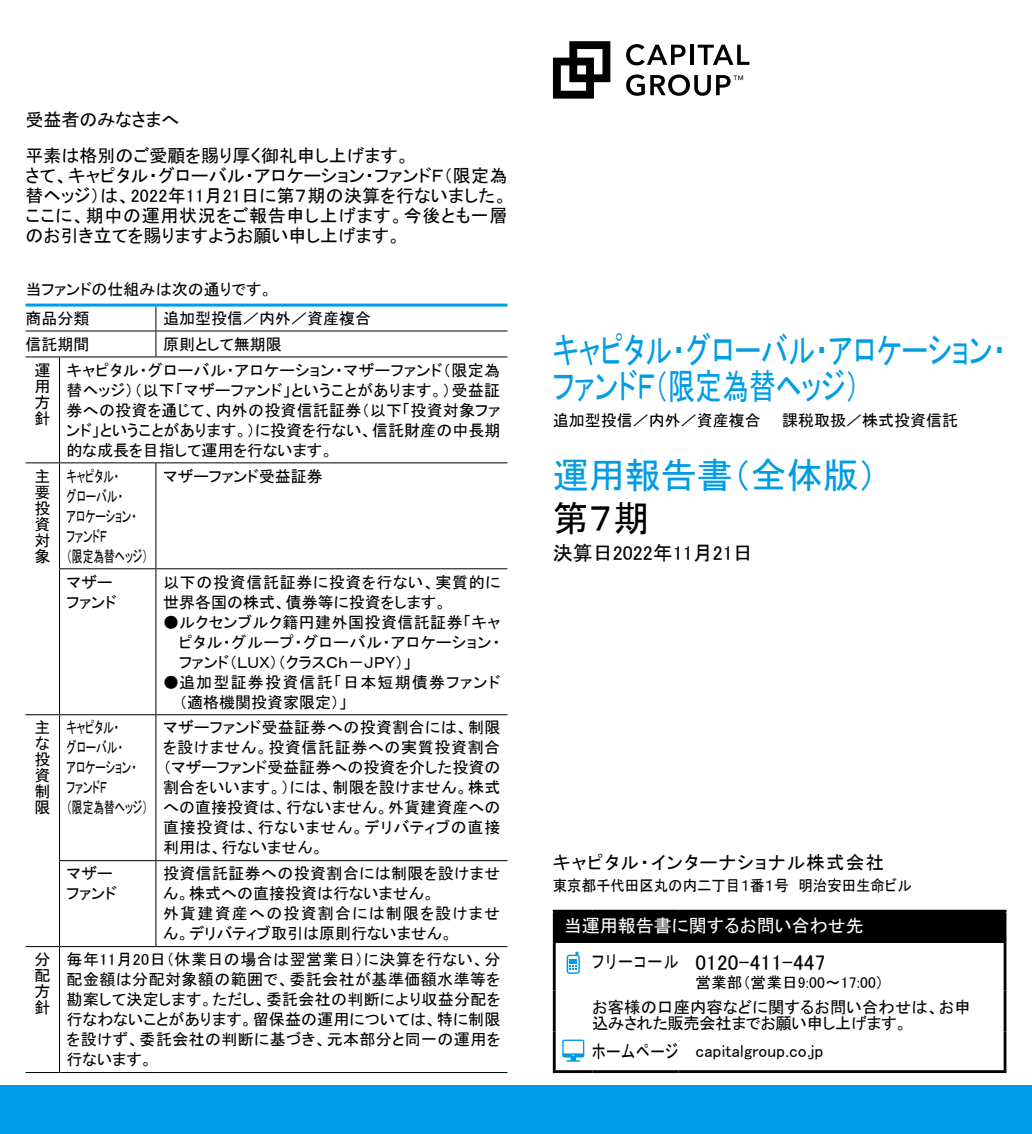
<style>
.page{position:relative;width:1032px;height:1134px;background:#fff}
.page>*{position:absolute;margin:0;border:0;box-sizing:border-box;transform-origin:0 0}
.t1{font:36px/36px "MS P Gothic";color:#009ce5;scale:.75 1}
.t2{font:36px "MS P Gothic";color:#009ce5}
.t3{font:36px "MS P Gothic";color:#000}
.t4{font:21.2px "MS P Gothic";letter-spacing:.01em;color:#000}
.t5{font:20px "MS P Gothic";color:#000}
.t6{font:18.4px "MS P Gothic";letter-spacing:.07em;color:#000}
.t7{font:18.4px "MS P Gothic";letter-spacing:.07em;color:#000;scale:.8 1}
.t8{font:18.4px "MS P Gothic";letter-spacing:.07em;color:#000;scale:.78 1}
.t9{font:18px/20px "MS P Gothic";color:#000}
.t10{font:18px "MS P Gothic";color:#fff}
.t11{font:17.4px "MS P Gothic";letter-spacing:.01em;color:#000}
.t12{font:16.2px/16.2px "MS P Gothic";letter-spacing:.01em;color:#000}
.t13{font:16px/20px "MS P Gothic";color:#000;text-align:justify}
.t14{font:16px/20px "MS P Gothic";letter-spacing:.02em;color:#000}
.t15{font:16px/20px "MS P Gothic";color:#000;scale:.67 1}
.t16{font:16px "MS P Gothic";letter-spacing:.03em;color:#000}
.t17{font:16px/20px "MS P Gothic";letter-spacing:.04em;color:#000}
.t18{font:16px/20px "MS P Gothic";letter-spacing:.075em;color:#000}
.t19{font:15.6px "MS P Gothic";color:#000;scale:.92 1}
.t20{font:15.6px "MS P Gothic";color:#000}
</style>
<div class="page">
<div style="left:0;top:1086px;width:1032px;height:48px;background:#009ce5"></div>
<hr style="left:26px;top:330px;width:34px;height:1px;background:#000">
<hr style="left:60px;top:330px;width:96px;height:1px;background:#000">
<hr style="left:156px;top:330px;width:351px;height:1px;background:#000">
<svg style="left:155px;top:307px;width:1px;height:49px"></svg>
<hr style="left:26px;top:356px;width:34px;height:1px;background:#000">
<hr style="left:60px;top:356px;width:96px;height:1px;background:#000">
<hr style="left:59px;top:357px;width:1px;height:105px;background:#000">
<hr style="left:156px;top:356px;width:351px;height:1px;background:#000">
<hr style="left:26px;top:462px;width:34px;height:1px;background:#000">
<hr style="left:60px;top:462px;width:96px;height:1px;background:#000">
<hr style="left:59px;top:463px;width:1px;height:105px;background:#000">
<hr style="left:156px;top:462px;width:351px;height:1px;background:#000">
<hr style="left:155px;top:463px;width:1px;height:105px;background:#000">
<hr style="left:59px;top:568px;width:97px;height:1px;background:#000">
<hr style="left:59px;top:569px;width:1px;height:145px;background:#000">
<hr style="left:156px;top:568px;width:351px;height:1px;background:#000">
<hr style="left:155px;top:569px;width:1px;height:145px;background:#000">
<hr style="left:26px;top:714px;width:34px;height:1px;background:#000">
<hr style="left:60px;top:714px;width:96px;height:1px;background:#000">
<hr style="left:59px;top:715px;width:1px;height:145px;background:#000">
<hr style="left:156px;top:714px;width:351px;height:1px;background:#000">
<hr style="left:155px;top:715px;width:1px;height:145px;background:#000">
<hr style="left:59px;top:860px;width:97px;height:1px;background:#000">
<hr style="left:59px;top:861px;width:1px;height:85px;background:#000">
<hr style="left:156px;top:860px;width:351px;height:1px;background:#000">
<hr style="left:155px;top:861px;width:1px;height:85px;background:#000">
<hr style="left:26px;top:946px;width:34px;height:1px;background:#000">
<hr style="left:60px;top:946px;width:96px;height:1px;background:#000">
<hr style="left:59px;top:947px;width:1px;height:125px;background:#000">
<hr style="left:156px;top:946px;width:351px;height:1px;background:#000">
<hr style="left:26px;top:1072px;width:34px;height:1px;background:#000">
<hr style="left:60px;top:1072px;width:96px;height:1px;background:#000">
<hr style="left:156px;top:1072px;width:351px;height:1px;background:#000">
<hr style="left:26px;top:304px;width:34px;height:3px;background:#009ce5">
<hr style="left:60px;top:304px;width:96px;height:3px;background:#009ce5">
<hr style="left:156px;top:304px;width:351px;height:3px;background:#009ce5">
<div style="left:554px;top:911px;width:451px;height:31px;background:#000"></div>
<hr style="left:553px;top:910px;width:39px;height:2px;background:#000">
<hr style="left:553px;top:912px;width:3px;height:30px;background:#000">
<hr style="left:592px;top:910px;width:86px;height:2px;background:#000">
<hr style="left:678px;top:910px;width:328px;height:2px;background:#000">
<hr style="left:1003px;top:912px;width:3px;height:30px;background:#000">
<hr style="left:553px;top:942px;width:3px;height:48px;background:#000">
<hr style="left:1003px;top:942px;width:3px;height:48px;background:#000">
<hr style="left:553px;top:990px;width:3px;height:42px;background:#000">
<hr style="left:1003px;top:990px;width:3px;height:42px;background:#000">
<hr style="left:553px;top:1032px;width:3px;height:38px;background:#000">
<hr style="left:1003px;top:1032px;width:3px;height:38px;background:#000">
<hr style="left:553px;top:1070px;width:39px;height:3px;background:#000">
<hr style="left:592px;top:1070px;width:86px;height:3px;background:#000">
<hr style="left:678px;top:1070px;width:328px;height:3px;background:#000">
<svg style="left:567px;top:952px;width:13px;height:22px"></svg>
<svg style="left:562px;top:1039px;width:22px;height:23px"></svg>
<svg style="left:626px;top:44px;width:59px;height:21px"></svg>
<hr style="left:690px;top:45px;width:4px;height:20px;background:#000">
<svg style="left:698px;top:45px;width:51px;height:20px"></svg>
<svg style="left:553px;top:41px;width:57px;height:58px"></svg>
<svg style="left:626px;top:74px;width:117px;height:22px"></svg>
<p class="t9" style="left:26px;top:102px;width:386px;line-height:35.6px">受益者のみなさまへ<br>平素は格別のご愛顧を賜り厚く御礼申し上げます。</p>
<p class="t9" style="left:26px;top:165px;width:483px;text-align:justify">さて、キャピタル・グローバル・アロケーション・ファンドＦ（限定為替ヘッジは） 、2022年11月21日に第７期の決算を行ないました。ここに、期中の運用状況をご報告申し上げます。今後とも一層のお引き立てを賜りますようお願い申し上げます。</p>
<p class="t13" style="left:163px;top:275px;width:210px;line-height:28.8px;text-indent:-137px">当ファンドの仕組みは次の通りです。<br>追加型投信／内外／資産複合</p>
<p class="t13" style="left:26px;top:308px;width:66px">商品分類</p>
<p class="t16" style="left:67px;top:362px;width:435px">キャピタル・グローバル・アロケーション・マザーファンド（限定為</p>
<p class="t13" style="left:163px;top:334px;width:120px">原則として無期限</p>
<p class="t13" style="left:26px;top:334px;width:66px">信託期間</p>
<p class="t13" style="left:67px;top:380px;width:435px">替ヘッジ）（以下「マザーファンド」ということがあります。）受益証券への投資を通じて、内外の投資信託証券（以下「投資対象ファンド」ということがあります。）に投資を行ない、信託財産の中長期的な成長を目指して運用を行ないます。</p>
<p class="t15" style="left:67px;top:466px;width:80px">キャピタル・</p>
<p class="t13" style="left:35px;top:362px;width:17px;line-height:16px">運用方針</p>
<p class="t13" style="left:163px;top:466px;width:161px">マザーファンド受益証券</p>
<p class="t13" style="left:35px;top:468px;width:17px;line-height:16px">主要投資対象</p>
<p class="t15" style="left:67px;top:486px;width:123px">グローバル・<br>アロケーション・ファンドＦ<br>（限定為替ヘッジ(</p>
<p class="t13" style="left:35px;top:720px;width:17px;line-height:16px">主な投資制限</p>
<p class="t13" style="left:35px;top:951px;width:17px;line-height:16px">分配方針</p>
<p class="t13" style="left:67px;top:572px;width:52px">マザーファンド</p>
<p class="t17" style="left:163px;top:572px;width:339px">以下の投資信託証券に投資を行ない、実質的に世界各国の株式、債券等に投資をします。</p>
<p class="t13" style="left:179px;top:612px;width:323px;text-indent:-16px">●ルクセンブルク籍円建外国投資信託証券「キャピタル・グループ・グローバル・アロケーション・ファンド（ＬＵＸ）（クラスＣｈ－ＪＰＹ「(</p>
<p class="t18" style="left:179px;top:672px;width:323px;text-indent:-16px">●追加型証券投資信託「日本短期債券ファンド（適格機関投資家限定「(</p>
<p class="t15" style="left:67px;top:718px;width:80px">キャピタル・</p>
<p class="t13" style="left:163px;top:718px;width:339px">マザーファンド受益証券への投資割合には、制限を設けません。投資信託証券への実質投資割合（マザーファンド受益証券への投資を介した投資の割合をいいます。）には、制限を設けません。株式への直接投資は、行ないません。外貨建資産への直接投資は、行ないません。デリバティブの直接利用は、行ないません。</p>
<p class="t15" style="left:67px;top:738px;width:123px">グローバル・<br>アロケーション・ファンドＦ<br>（限定為替ヘッジ(</p>
<p class="t13" style="left:67px;top:864px;width:52px">マザーファンド</p>
<p class="t14" style="left:163px;top:864px;width:339px">投資信託証券への投資割合には制限を設けません。株式への直接投資は行ないません。<br>外貨建資産への投資割合には制限を設けません。デリバティブ取引は原則行ないません。</p>
<p class="t16" style="left:67px;top:951px;width:435px">毎年11月20日（休業日の場合は翌営業日）に決算を行ない、分</p>
<p class="t13" style="left:67px;top:969px;width:435px">配金額は分配対象額の範囲で、委託会社が基準価額水準等を勘案して決定します。ただし、委託会社の判断により収益分配を行なわないことがあります。留保益の運用については、特に制限を設けず、委託会社の判断に基づき、元本部分と同一の運用を行ないます。</p>
<h1 class="t1" style="left:553px;top:332px;width:606px">キャピタル・グローバル・アロケーション・ファンドＦ（限定為替ヘッジ(</h1>
<p class="t13" style="left:553px;top:410px;width:407px">追加型投信／内外／資産複合　　課税取扱／株式投資信託</p>
<h1 class="t2" style="left:553px;top:457px;width:325px">運用報告書（全体版(</h1>
<h1 class="t3" style="left:553px;top:500px;width:98px">第７期</h1>
<p class="t5" style="left:553px;top:543px;width:201px">決算日2022年11月21日</p>
<p class="t6" style="left:553px;top:853px;width:333px">キャピタル・インターナショナル株式会社</p>
<p class="t19" style="left:553px;top:877px;width:392px">東京都千代田区丸の内二丁目１番１号　明治安田生命ビル</p>
<p class="t10" style="left:564px;top:917px;width:301px">当運用報告書に関するお問い合わせ先</p>
<h2 class="t4" style="left:695px;top:952px;width:131px">0120-411-447</h2>
<p class="t7" style="left:592px;top:952px;width:109px">フリーコール</p>
<p class="t20" style="left:695px;top:975px;width:190px">営業部（営業日9:00~17:00(</p>
<p class="t12" style="left:592px;top:999px;width:380px">お客様の口座内容などに関するお問い合わせは、お申込みされた販売会社までお願い申し上げます。</p>
<p class="t11" style="left:695px;top:1042px;width:129px">capitalgroup.co j p.</p>
<p class="t8" style="left:592px;top:1042px;width:112px">ホームページ</p>
</div>
